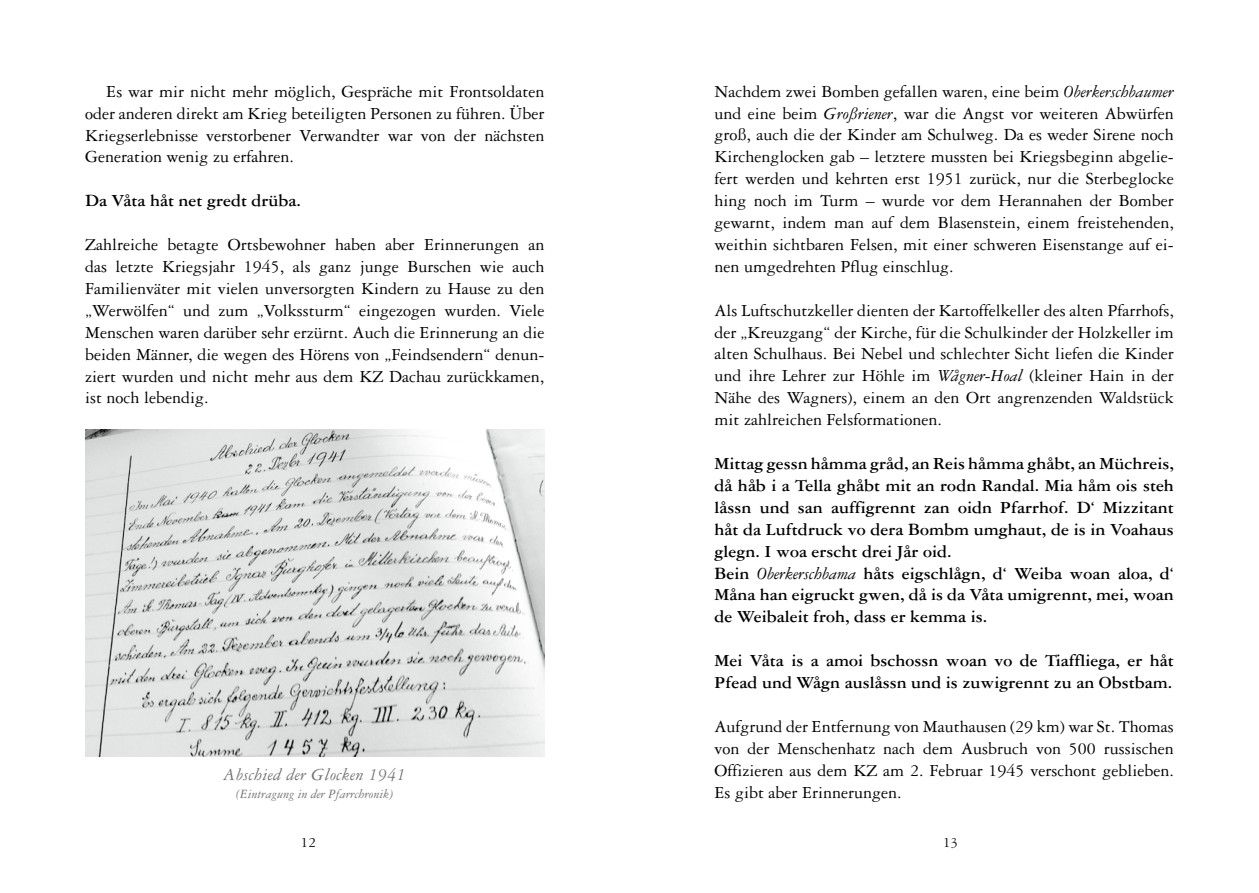
<style>
.page{position:relative;width:1259px;height:893px;background:#fff}
.page>*{position:absolute;margin:0;border:0;box-sizing:border-box;transform-origin:0 0}
.t1{font:18px/21.9px "Garamond 3 LT Std";color:#000;text-align:justify}
.t2{font:700 18px/21.9px "Garamond 3 LT Std";color:#000}
.t3{font:italic 18px "Garamond 3 LT Std";letter-spacing:.02em;color:#6f7070}
.t4{font:15px "Garamond 3 LT Std";color:#000}
.t5{font:italic 13.5px "Garamond 3 LT Std";color:#6f7070}
.s1{font-style:italic}
.s2{font-weight:400;font-style:italic}
</style>
<div class="page">
<img style="left:85px;top:429px;width:459px;height:328px">
<p class="t1" style="left:85px;top:80px;width:461px;text-indent:21px">Es war mir nicht mehr möglich, Gespräche mit Frontsoldaten oder anderen direkt am Krieg beteiligten Personen zu führen. Über Kriegserlebnisse verstorbener Verwandter war von der nächsten Generation wenig zu erfahren.</p>
<p class="t2" style="left:85px;top:190px;width:217px">Da Våta håt net gredt drüba.</p>
<p class="t1" style="left:85px;top:234px;width:461px">Zahlreiche betagte Ortsbewohner haben aber Erinnerungen an das letzte Kriegsjahr 1945, als ganz junge Burschen wie auch Familienväter mit vielen unversorgten Kindern zu Hause zu den „Werwölfen“ und zum „Volkssturm“ eingezogen wurden. Viele Menschen waren darüber sehr erzürnt. Auch die Erinnerung an die beiden Männer, die wegen des Hörens von „Feindsendern“ denun&shy;ziert wurden und nicht mehr aus dem KZ Dachau zurückkamen, ist noch lebendig.</p>
<p class="t3" style="left:224px;top:765px;width:184px">Abschied der Glocken 1941</p>
<p class="t5" style="left:236px;top:787px;width:159px">(Eintragung in der Pfarrchronik)</p>
<p class="t1" style="left:714px;top:80px;width:461px">Nachdem zwei Bomben gefallen waren, eine beim <span class="s1">Oberkerschbaumer </span>und eine beim <span class="s1">Großriener</span>, war die Angst vor weiteren Abwürfen groß, auch die der Kinder am Schulweg. Da es weder Sirene noch Kirchenglocken gab – letztere mussten bei Kriegsbeginn abgelie&shy;fert werden und kehrten erst 1951 zurück, nur die Sterbeglocke hing noch im Turm – wurde vor dem Herannahen der Bomber gewarnt, indem man auf dem Blasenstein, einem freistehenden, weithin sichtbaren Felsen, mit einer schweren Eisenstange auf ei&shy;nen umgedrehten Pflug einschlug.</p>
<p class="t1" style="left:714px;top:299px;width:461px">Als Luftschutzkeller dienten der Kartoffelkeller des alten Pfarrhofs, der „Kreuzgang“ der Kirche, für die Schulkinder der Holzkeller im alten Schulhaus. Bei Nebel und schlechter Sicht liefen die Kinder und ihre Lehrer zur Höhle im <span class="s1">Wågner-Hoal</span> (kleiner Hain in der Nähe des Wagners), einem an den Ort angrenzenden Waldstück mit zahlreichen Felsformationen.</p>
<p class="t2" style="left:714px;top:453px;width:461px">Mittag gessn håmma gråd, an Reis håmma ghåbt, an Müchreis, då håb i a Tella ghåbt mit an rodn Randal. Mia håm ois steh låssn und san auffigrennt zan oidn Pfarrhof. D‘ Mizzitant håt da Luftdruck vo dera Bombm umghaut, de is in Voahaus glegn. I woa erscht drei Jår oid.<br>Bein <span class="s2">Oberkerschbama</span> håts eigschlågn, d‘ Weiba woan aloa, d‘ Måna han eigruckt gwen, då is da Våta umigrennt, mei, woan de Weibaleit froh, dass er kemma is.</p>
<p class="t2" style="left:714px;top:650px;width:461px">Mei Våta is a amoi bschossn woan vo de Tiaffliega, er håt<br>Pfead und Wågn auslåssn und is zuwigrennt zu an Obstbam.</p>
<p class="t1" style="left:714px;top:716px;width:461px">Aufgrund der Entfernung von Mauthausen (29 km) war St. Thomas von der Menschenhatz nach dem Ausbruch von 500 russischen Offizieren aus dem KZ am 2. Februar 1945 verschont geblieben.<br>Es gibt aber Erinnerungen.</p>
<p class="t4" style="left:301px;top:835px;width:16px">12</p>
<p class="t4" style="left:943px;top:835px;width:16px">13</p>
</div>
